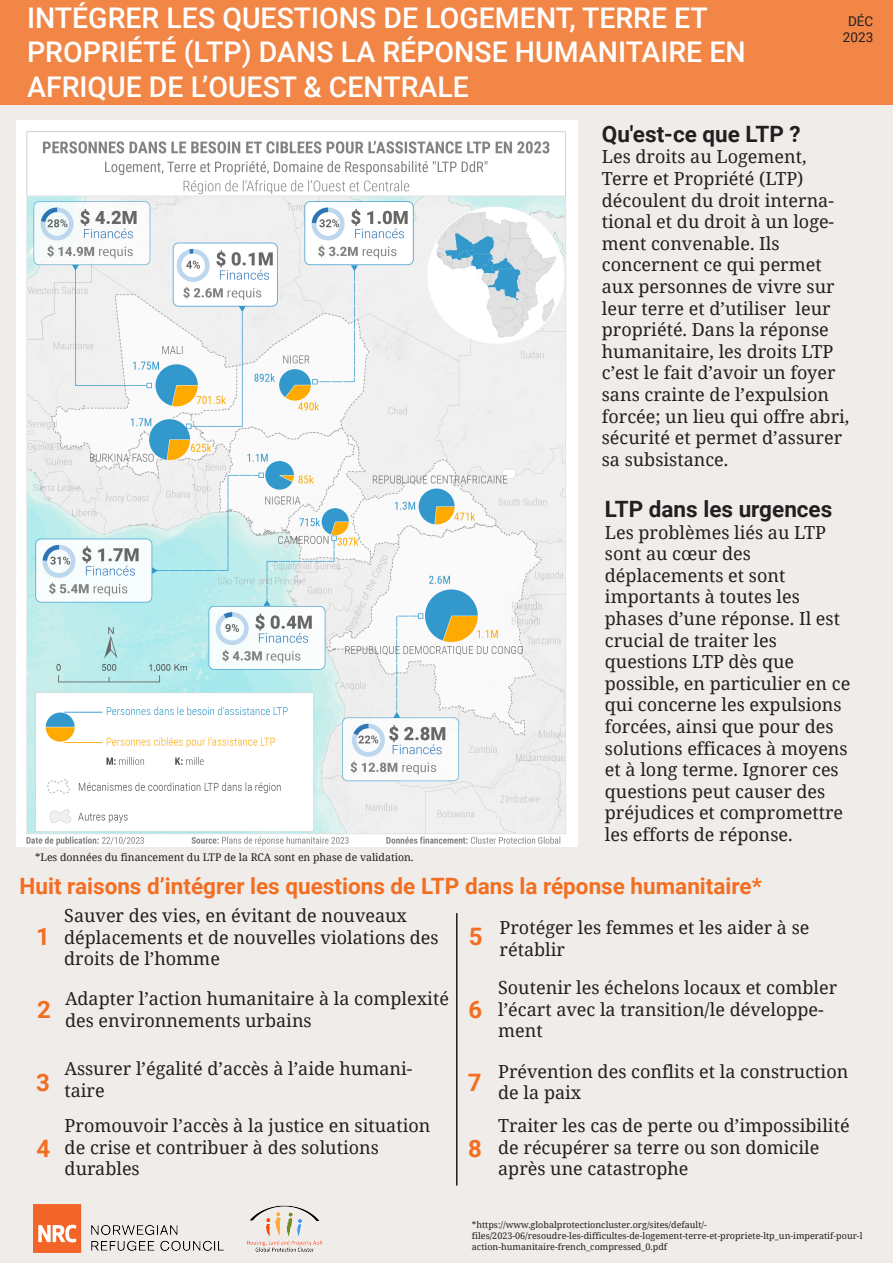
<style>
.page{position:relative;width:893px;height:1263px;background:#efecea}
.page>*{position:absolute;margin:0;border:0;box-sizing:border-box;transform-origin:0 0}
.t1{font:500 28.5px/34.2px "Roboto";color:#fff}
.t2{font:700 24px "Roboto";color:#f36e21}
.t3{font:700 22.5px "Roboto";color:#f36e21}
.t4{font:700 22.5px "Roboto";color:#231f20}
.t5{font:18px/21.6px "Noto Serif";color:#231f20}
.t6{font:13.5px/16.2px "Roboto";color:#231f20;text-align:center}
.t7{font:10.5px "Noto Serif";color:#231f20}
.t8{font:9px/10.8px "Noto Serif";color:#231f20}
</style>
<div class="page">
<div style="left:0;top:0;width:893px;height:104px;background:#f28647"></div>
<img style="left:33px;top:1205px;width:190px;height:48px">
<hr style="left:456px;top:913px;width:1px;height:272px;background:#231f20">
<img style="left:247px;top:1205px;width:75px;height:47px">
<img style="left:16px;top:121px;width:562px;height:726px">
<h1 class="t1" style="left:27px;top:0;width:720px">INTÉGRER LES QUESTIONS DE LOGEMENT, TERRE ET<br>PROPRIÉTÉ (LTP) DANS LA RÉPONSE HUMANITAIRE EN<br>AFRIQUE DE L’OUEST &amp; CENTRALE</h1>
<p class="t6" style="left:843px;top:13px;width:32px">DÉC<br>2023</p>
<p class="t4" style="left:602px;top:118px;width:200px">Qu'est-ce que LTP ?</p>
<p class="t5" style="left:602px;top:145px;width:249px">Les droits au Logement,<br>Terre et Propriété (LTP) découlent du droit interna&shy;tional et du droit à un loge&shy;ment convenable. Ils concernent ce qui permet aux personnes de vivre sur leur terre et d’utiliser leur propriété. Dans la réponse humanitaire, les droits LTP c’est le fait d’avoir un foyer sans crainte de l’expulsion forcée; un lieu qui offre abri, sécurité et permet d’assurer sa subsistance.</p>
<p class="t4" style="left:605px;top:493px;width:229px">LTP dans les urgences</p>
<p class="t5" style="left:605px;top:521px;width:247px">Les problèmes liés au LTP sont au cœur des déplacements et sont importants à toutes les phases d’une réponse. Il est crucial de traiter les questions LTP dès que possible, en particulier en ce qui concerne les expulsions forcées, ainsi que pour des solutions efficaces à moyens et à long terme. Ignorer ces questions peut causer des préjudices et compromettre les efforts de réponse.</p>
<p class="t3" style="left:20px;top:870px;width:744px">Huit raisons d’intégrer les questions de LTP dans la réponse humanitaire*</p>
<p class="t5" style="left:64px;top:904px;width:376px">Sauver des vies, en évitant de nouveaux déplacements et de nouvelles violations des droits de l’homme</p>
<p class="t5" style="left:65px;top:987px;width:385px">Adapter l’action humanitaire à la complexité des environnements urbains</p>
<p class="t5" style="left:64px;top:1057px;width:350px">Assurer l’égalité d’accès à l’aide humani&shy;taire</p>
<p class="t5" style="left:65px;top:1114px;width:367px">Promouvoir l’accès à la justice en situation de crise et contribuer à des solutions durables</p>
<p class="t5" style="left:498px;top:1114px;width:353px">Traiter les cas de perte ou d’impossibilité de récupérer sa terre ou son domicile après une catastrophe</p>
<p class="t7" style="left:35px;top:850px;width:380px">*Les données du financement du LTP de la RCA sont en phase de validation.</p>
<p class="t5" style="left:500px;top:916px;width:311px">Protéger les femmes et les aider à se rétablir</p>
<h2 class="t2" style="left:469px;top:919px;width:15px">5</h2>
<h2 class="t2" style="left:36px;top:919px;width:15px">1</h2>
<p class="t5" style="left:498px;top:976px;width:341px">Soutenir les échelons locaux et combler l’écart avec la transition/le développe&shy;ment</p>
<h2 class="t2" style="left:37px;top:993px;width:15px">2</h2>
<h2 class="t2" style="left:468px;top:993px;width:15px">6</h2>
<p class="t5" style="left:498px;top:1060px;width:352px">Prévention des conflits et la construction de la paix</p>
<h2 class="t2" style="left:36px;top:1066px;width:15px">3</h2>
<h2 class="t2" style="left:468px;top:1066px;width:15px">7</h2>
<h2 class="t2" style="left:468px;top:1131px;width:15px">8</h2>
<h2 class="t2" style="left:37px;top:1131px;width:15px">4</h2>
<p class="t8" style="left:472px;top:1219px;width:392px">*https://www.globalprotectioncluster.org/sites/default/- files/2023-06/resoudre-les-difficultes-de-logement-terre-et-propriete-ltp_un-imperatif-pour-l action-humanitaire-french_compressed_0.pdf</p>
</div>
